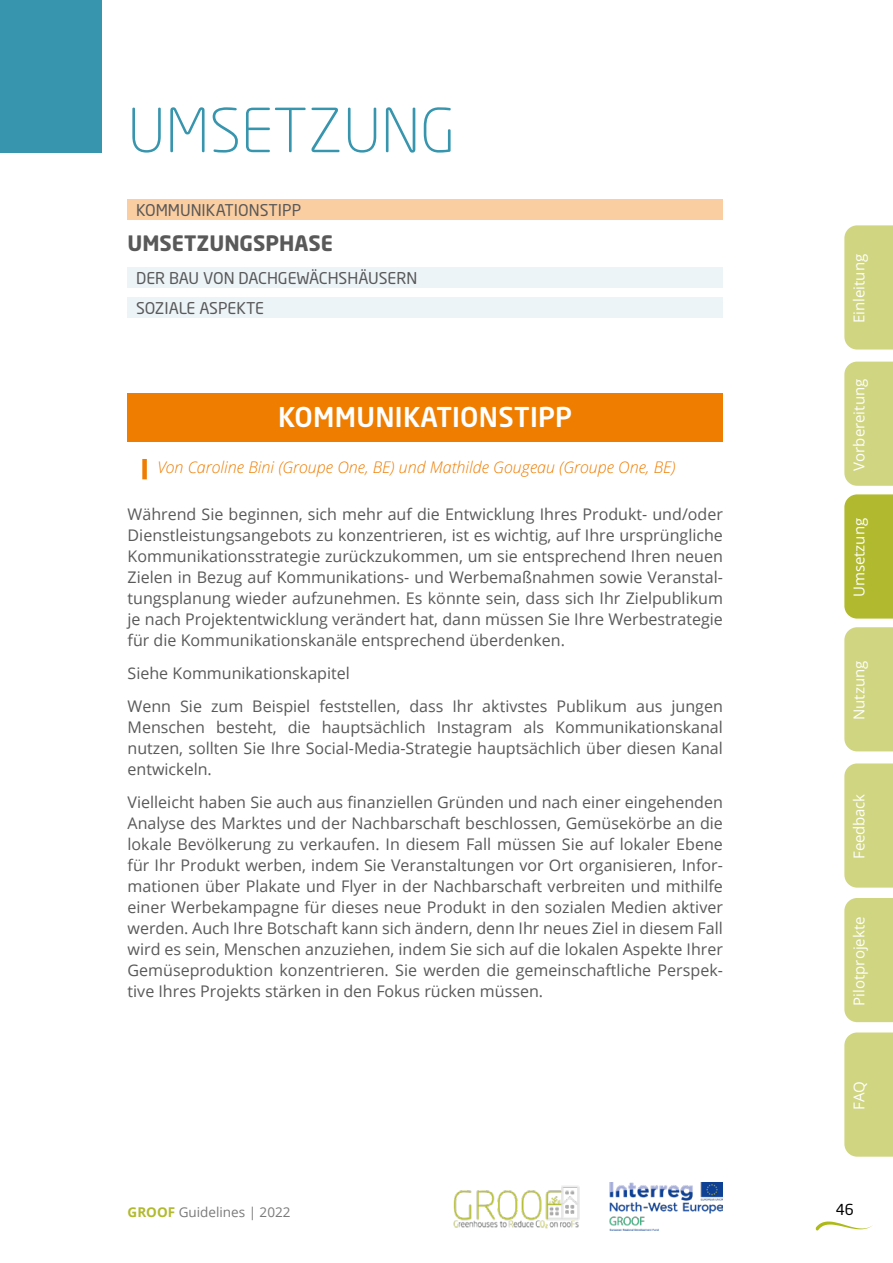
<style>
.page{position:relative;width:893px;height:1263px;background:#fff}
.page>*{position:absolute;margin:0;border:0;box-sizing:border-box;transform-origin:0 0}
.T1{font:300 60px "Neo Sans W1 G";color:#3895ae}
.T4_communication{font:500 27px "Neo Sans W1 G";letter-spacing:.01em;color:#fff}
.T2{font:700 21px "Neo Sans W1 G";color:#595959}
.Texte{font:16.05px/21px "Open Sans";color:#595959;text-align:justify}
.Redac_Communication{font:italic 300 16.05px "Open Sans";color:#ef7d00}
.T3_non_actif{font:16.05px "Neo Sans W1 G";color:#595959}
.T3_actif_orange{font:16.05px "Neo Sans W1 G";color:#595959}
.t1{font:15px "Open Sans";color:#fff}
.t2{font:15px "Open Sans";letter-spacing:-.02em;color:#fff}
.t3{font:15px "Neo Sans W1 G";color:#000}
.t4{font:13.5px "Open Sans";color:#7a7a7a}
.s1{font-weight:700;color:#b1ba2e}
</style>
<div class="page">
<div style="left:844px;top:627px;width:49px;height:124px;background:#d0d581"></div>
<svg style="left:816px;top:1221px;width:57px;height:10px"></svg>
<div style="left:844px;top:225px;width:49px;height:125px;background:#d0d581"></div>
<div style="left:844px;top:494px;width:49px;height:125px;background:#b1ba2e"></div>
<div style="left:844px;top:362px;width:49px;height:124px;background:#d0d581"></div>
<div style="left:844px;top:763px;width:49px;height:125px;background:#d0d581"></div>
<div style="left:844px;top:898px;width:49px;height:124px;background:#d0d581"></div>
<div style="left:844px;top:1032px;width:49px;height:125px;background:#d0d581"></div>
<div style="left:0;top:0;width:102px;height:153px;background:#3895ae"></div>
<img style="left:453px;top:1186px;width:127px;height:43px">
<img style="left:610px;top:1182px;width:113px;height:48px">
<div style="left:128px;top:199px;width:595px;height:20px;background:#fbcea2"></div>
<div style="left:128px;top:268px;width:595px;height:20px;background:#edf4f8"></div>
<div style="left:128px;top:297px;width:595px;height:20px;background:#edf4f8"></div>
<div style="left:128px;top:393px;width:595px;height:49px;background:#ef7d00"></div>
<div style="left:142px;top:459px;width:5px;height:20px;background:#ef7d00"></div>
<p class="T1" style="left:128px;top:93px;width:329px">UMSETZUNG</p>
<p class="T3_actif_orange" style="left:136px;top:200px;width:167px">KOMMUNIKATIONSTIPP</p>
<p class="T2" style="left:128px;top:230px;width:207px">UMSETZUNGSPHASE</p>
<p class="T3_non_actif" style="left:136px;top:268px;width:283px">DER BAU VON DACHGEWÄCHSHÄUSERN</p>
<p class="T3_non_actif" style="left:136px;top:298px;width:129px">SOZIALE ASPEKTE</p>
<p class="T4_communication" style="left:278px;top:400px;width:295px">KOMMUNIKATIONSTIPP</p>
<p class="Redac_Communication" style="left:157px;top:456px;width:520px">Von Caroline Bini (Groupe One, BE) und Mathilde Gougeau (Groupe One, BE)</p>
<p class="Texte" style="left:128px;top:503px;width:597px">Während Sie beginnen, sich mehr auf die Entwicklung Ihres Produkt- und/oder Dienstleistungsangebots zu konzentrieren, ist es wichtig, auf Ihre ursprüngliche Kommunikationsstrategie zurückzukommen, um sie entsprechend Ihren neuen Zielen in Bezug auf Kommunikations- und Werbemaßnahmen sowie Veranstal&shy;tungsplanung wieder aufzunehmen. Es könnte sein, dass sich Ihr Zielpublikum je nach Projektentwicklung verändert hat, dann müssen Sie Ihre Werbestrategie für die Kommunikationskanäle entsprechend überdenken.</p>
<p class="Texte" style="left:128px;top:662px;width:224px">Siehe Kommunikationskapitel</p>
<p class="Texte" style="left:128px;top:695px;width:597px">Wenn Sie zum Beispiel feststellen, dass Ihr aktivstes Publikum aus jungen Menschen besteht, die hauptsächlich Instagram als Kommunikationskanal nutzen, sollten Sie Ihre Social-Media-Strategie hauptsächlich über diesen Kanal entwickeln.</p>
<p class="Texte" style="left:128px;top:791px;width:597px">Vielleicht haben Sie auch aus finanziellen Gründen und nach einer eingehenden Analyse des Marktes und der Nachbarschaft beschlossen, Gemüsekörbe an die lokale Bevölkerung zu verkaufen. In diesem Fall müssen Sie auf lokaler Ebene für Ihr Produkt werben, indem Sie Veranstaltungen vor Ort organisieren, Infor&shy;mationen über Plakate und Flyer in der Nachbarschaft verbreiten und mithilfe einer Werbekampagne für dieses neue Produkt in den sozialen Medien aktiver werden. Auch Ihre Botschaft kann sich ändern, denn Ihr neues Ziel in diesem Fall wird es sein, Menschen anzuziehen, indem Sie sich auf die lokalen Aspekte Ihrer Gemüseproduktion konzentrieren. Sie werden die gemeinschaftliche Perspek&shy;tive Ihres Projekts stärken in den Fokus rücken müssen.</p>
<p class="t4" style="left:128px;top:1203px;width:164px"><span class="s1">GROOF</span> Guidelines | 2022</p>
<p class="t1" style="left:849px;top:323px;width:71px;rotate:-90deg">Einleitung</p>
<p class="t1" style="left:849px;top:471px;width:93px;rotate:-90deg">Vorbereitung</p>
<p class="t1" style="left:849px;top:597px;width:81px;rotate:-90deg">Umsetzung</p>
<p class="t1" style="left:849px;top:720px;width:61px;rotate:-90deg">Nutzung</p>
<p class="t2" style="left:849px;top:859px;width:66px;rotate:-90deg">Feedback</p>
<p class="t1" style="left:849px;top:1006px;width:91px;rotate:-90deg">Pilotprojekte</p>
<p class="t1" style="left:849px;top:1110px;width:30px;rotate:-90deg">FAQ</p>
<p class="t3" style="left:836px;top:1201px;width:20px">46</p>
</div>
